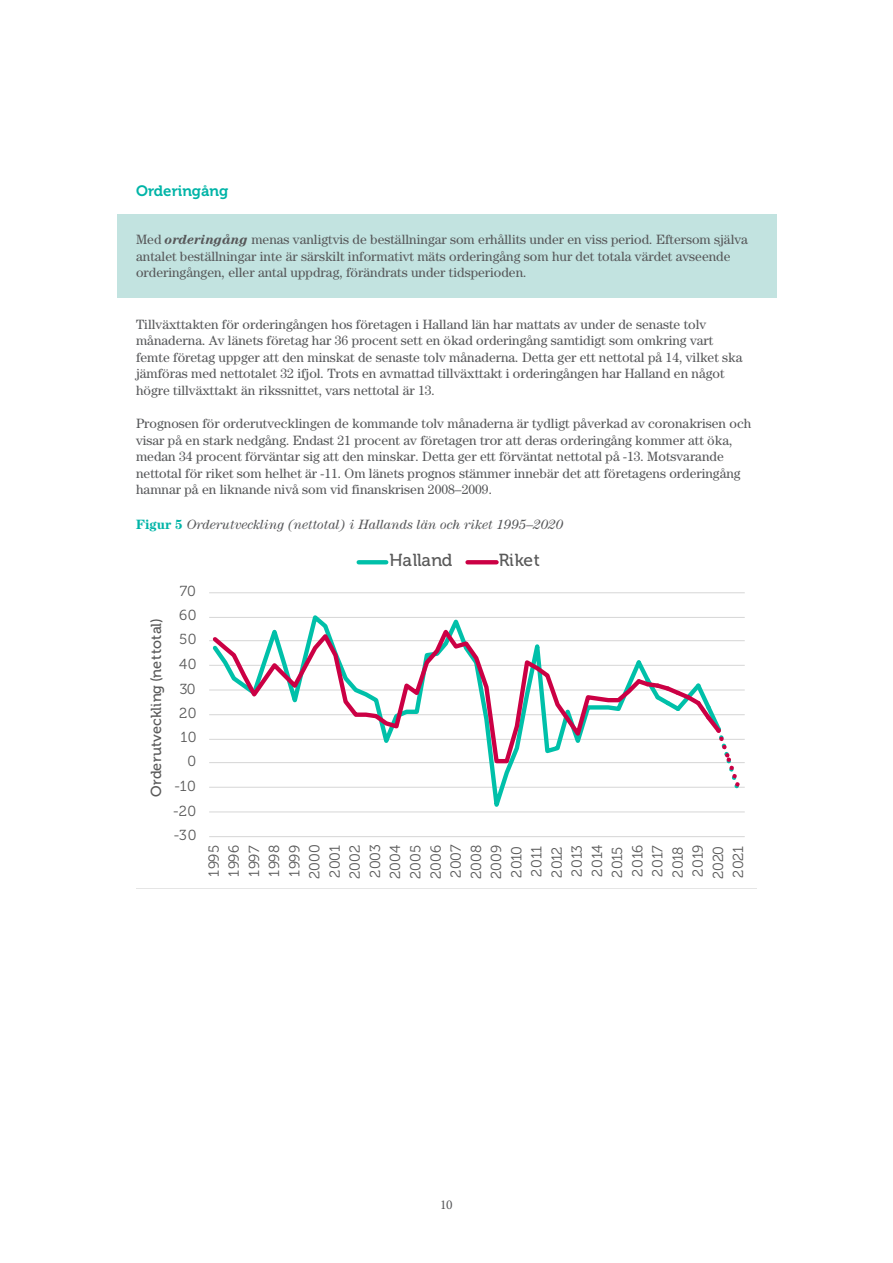
<style>
.page{position:relative;width:893px;height:1263px;background:#fff}
.page>*{position:absolute;margin:0;border:0;box-sizing:border-box;transform-origin:0 0}
.t1{font:17.4px "Museo 500";letter-spacing:-.015em;color:#595959}
.Heading_2{font:15px "Museo 700";color:#00b4a7}
.t2{font:14.55px/20.1px "Museo 300";color:#595959}
.t3{font:14.55px "Museo 500";letter-spacing:.015em;color:#595959}
.brödtext{font:13.5px/16.5px "Century Std";color:#57585a}
.t4{font:italic 13.5px "Century Std";color:#57585a}
.t5{font:13.5px "Minion Pro";color:#57585a}
.s1{font-weight:700;font-style:italic}
.s2{font-weight:700;font-style:normal;color:#00b4a7}
</style>
<div class="page">
<div style="left:117px;top:214px;width:659px;height:84px;background:#c2e3e0"></div>
<svg style="left:209px;top:560px;width:536px;height:277px"></svg>
<p class="Heading_2" style="left:136px;top:183px;width:94px">Orderingång</p>
<p class="brödtext" style="left:136px;top:231px;width:613px">Med <span class="s1">orderingång</span> menas vanligtvis de beställningar som erhållits under en viss period. Eftersom själva antalet beställningar inte är särskilt informativt mäts orderingång som hur det totala värdet avseende orderingången, eller antal uppdrag, förändrats under tidsperioden.</p>
<p class="brödtext" style="left:136px;top:315px;width:608px">Tillväxttakten för orderingången hos företagen i Halland län har mattats av under de senaste tolv månaderna. Av länets företag har 36 procent sett en ökad orderingång samtidigt som omkring vart femte företag uppger att den minskat de senaste tolv månaderna. Detta ger ett nettotal på 14, vilket ska jämföras med nettotalet 32 ifjol. Trots en avmattad tillväxttakt i orderingången har Halland en något högre tillväxttakt än rikssnittet, vars nettotal är 13.</p>
<p class="brödtext" style="left:136px;top:415px;width:617px">Prognosen för orderutvecklingen de kommande tolv månaderna är tydligt påverkad av coronakrisen och visar på en stark nedgång. Endast 21 procent av företagen tror att deras orderingång kommer att öka, medan 34 procent förväntar sig att den minskar. Detta ger ett förväntat nettotal på -13. Motsvarande nettotal för riket som helhet är -11. Om länets prognos stämmer innebär det att företagens orderingång hamnar på en liknande nivå som vid finanskrisen 2008–2009.</p>
<p class="t4" style="left:136px;top:516px;width:429px"><span class="s2">Figur 5</span> Orderutveckling (nettotal) i Hallands län och riket 1995–2020</p>
<p class="t3" style="left:148px;top:797px;width:180px;rotate:-90deg">Orderutveckling (nettotal)</p>
<p class="t2" style="left:180px;top:582px;width:17px">70</p>
<p class="t2" style="left:179px;top:605px;width:19px">60</p>
<p class="t2" style="left:179px;top:629px;width:19px">50</p>
<p class="t2" style="left:179px;top:654px;width:19px">40</p>
<p class="t2" style="left:180px;top:679px;width:17px">30</p>
<p class="t2" style="left:179px;top:703px;width:19px">20</p>
<p class="t2" style="left:180px;top:727px;width:17px">10</p>
<p class="t2" style="left:187px;top:751px;width:10px">0</p>
<p class="t2" style="left:174px;top:776px;width:23px">-10</p>
<p class="t2" style="left:173px;top:801px;width:25px">-20</p>
<p class="t2" style="left:173px;top:825px;width:25px">-30</p>
<p class="t1" style="left:389px;top:550px;width:64px">Halland</p>
<p class="t1" style="left:499px;top:550px;width:42px">Riket</p>
<p class="t2" style="left:204px;top:879px;width:37px;rotate:-90deg">1995<br>1996<br>1997<br>1998<br>1999<br>2000<br>2001<br>2002<br>2003<br>2004<br>2005<br>2006<br>2007<br>2008<br>2009<br>2010<br>2011<br>2012<br>2013<br>2014<br>2015<br>2016<br>2017<br>2018<br>2019<br>2020<br>2021</p>
<p class="t5" style="left:440px;top:1196px;width:14px">10</p>
</div>
